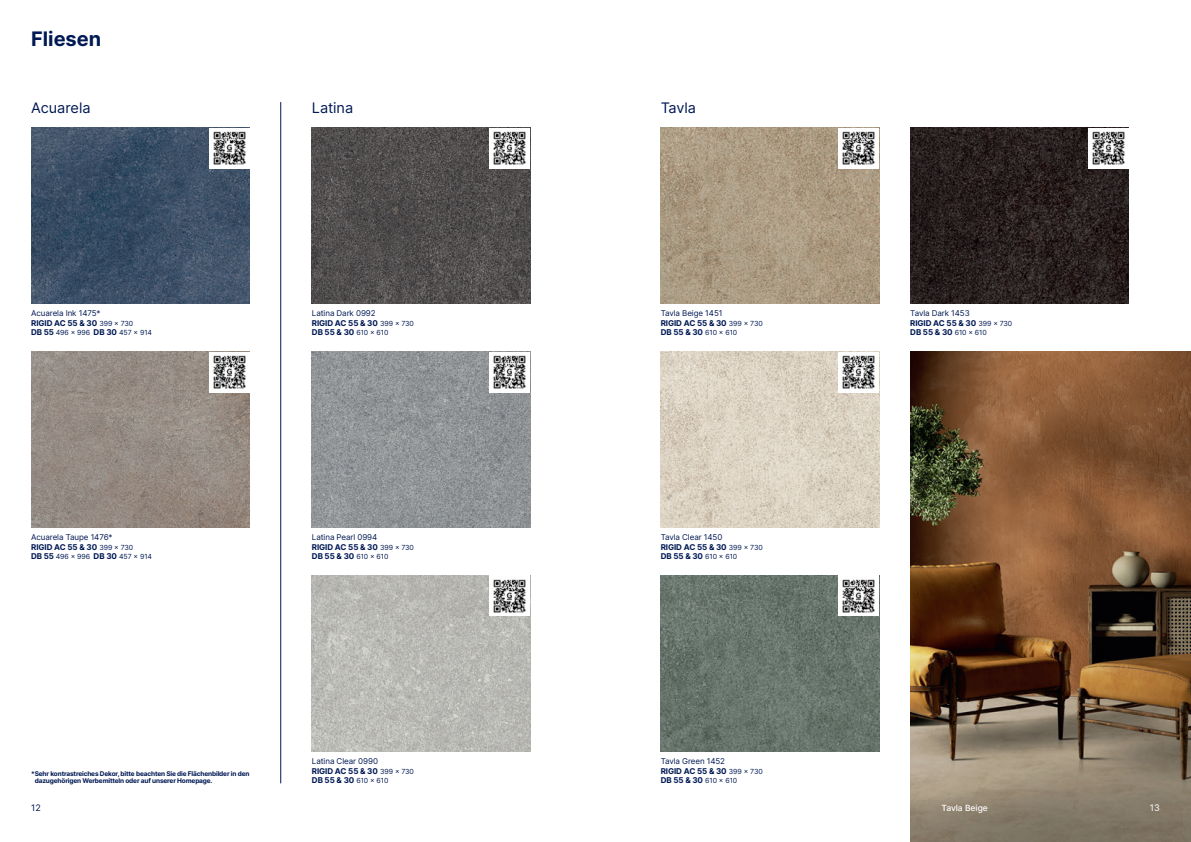
<style>
.page{position:relative;width:1191px;height:842px;background:#fff}
.page>*{position:absolute;margin:0;border:0;box-sizing:border-box;transform-origin:0 0}
.t1{font:700 20px "Inter";color:#001954}
.t2{font:14.5px "Inter";letter-spacing:-.005em;color:#001954}
.t3{font:9px "Inter";color:#001954}
.t4{font:9px "Inter";color:#fff}
.t5{font:500 8.5px "Inter";color:#fff}
.t6{font:700 8px/9.6px "Inter";letter-spacing:-.01em;color:#001954}
.t7{font:8px/9.6px "Inter";letter-spacing:-.01em;color:#001954}
.t8{font:7px "Inter";letter-spacing:-.01em;color:#001954}
.t9{font:700 6.5px/7.8px "Inter";letter-spacing:-.02em;color:#001954}
.s1{font-weight:700}
.s2{font-size:7px}
.s3{font-weight:700;font-size:8px}
.s4{font-weight:400}
.s5{font-weight:400;font-size:7px}
</style>
<div class="page">
<img style="left:312px;top:128px;width:218px;height:175px">
<img style="left:312px;top:351px;width:218px;height:176px">
<img style="left:312px;top:575px;width:218px;height:176px">
<img style="left:660px;top:128px;width:219px;height:175px">
<img style="left:660px;top:575px;width:219px;height:176px">
<img style="left:660px;top:351px;width:219px;height:176px">
<img style="left:910px;top:128px;width:218px;height:175px">
<hr style="left:280px;top:102px;width:1px;height:681px;background:#001954">
<img style="left:31px;top:128px;width:218px;height:175px">
<img style="left:31px;top:351px;width:218px;height:176px">
<img style="left:910px;top:351px;width:281px;height:491px">
<div style="left:209px;top:351px;width:40px;height:41px;background:#fff"></div>
<img style="left:213px;top:355px;width:33px;height:34px">
<div style="left:209px;top:128px;width:40px;height:40px;background:#fff"></div>
<img style="left:213px;top:131px;width:33px;height:34px">
<div style="left:489px;top:351px;width:41px;height:41px;background:#fff"></div>
<img style="left:493px;top:355px;width:33px;height:34px">
<div style="left:489px;top:128px;width:41px;height:40px;background:#fff"></div>
<img style="left:493px;top:131px;width:33px;height:34px">
<div style="left:489px;top:575px;width:41px;height:41px;background:#fff"></div>
<img style="left:493px;top:579px;width:33px;height:34px">
<div style="left:838px;top:128px;width:41px;height:40px;background:#fff"></div>
<img style="left:842px;top:131px;width:33px;height:34px">
<div style="left:1087px;top:128px;width:41px;height:40px;background:#fff"></div>
<img style="left:1092px;top:131px;width:33px;height:34px">
<div style="left:838px;top:575px;width:41px;height:41px;background:#fff"></div>
<img style="left:842px;top:579px;width:33px;height:34px">
<div style="left:838px;top:351px;width:41px;height:41px;background:#fff"></div>
<img style="left:842px;top:355px;width:33px;height:34px">
<h1 class="t1" style="left:31px;top:24px;width:72px">Fliesen</h1>
<h2 class="t2" style="left:31px;top:97px;width:61px">Acuarela</h2>
<h2 class="t2" style="left:312px;top:97px;width:43px">Latina</h2>
<h2 class="t2" style="left:660px;top:97px;width:37px">Tavla</h2>
<p class="t7" style="left:31px;top:308px;width:104px">Acuarela Ink 1475*<br><span class="s1">RIGID AC 55 &amp; 30</span> <span class="s2">399 x 730</span></p>
<p class="t8" style="left:31px;top:328px;width:122px"><span class="s3">DB 55</span> 496 x 996 <span class="s3">DB 30</span> 457 x 914</p>
<p class="t7" style="left:31px;top:532px;width:104px">Acuarela Taupe 1476*<br><span class="s1">RIGID AC 55 &amp; 30</span> <span class="s2">399 x 730</span></p>
<p class="t8" style="left:31px;top:552px;width:122px"><span class="s3">DB 55</span> 496 x 996 <span class="s3">DB 30</span> 457 x 914</p>
<p class="t6" style="left:312px;top:308px;width:104px"><span class="s4">Latina Dark 0992<br></span>RIGID AC 55 &amp; 30 <span class="s5">399 x 730<br></span>DB 55 &amp; 30 <span class="s5">610 x 610</span></p>
<p class="t6" style="left:660px;top:308px;width:104px"><span class="s4">Tavla Beige 1451<br></span>RIGID AC 55 &amp; 30 <span class="s5">399 x 730<br></span>DB 55 &amp; 30 <span class="s5">610 x 610</span></p>
<p class="t6" style="left:910px;top:308px;width:104px"><span class="s4">Tavla Dark 1453<br></span>RIGID AC 55 &amp; 30 <span class="s5">399 x 730<br></span>DB 55 &amp; 30 <span class="s5">610 x 610</span></p>
<p class="t6" style="left:312px;top:532px;width:104px"><span class="s4">Latina Pearl 0994<br></span>RIGID AC 55 &amp; 30 <span class="s5">399 x 730<br></span>DB 55 &amp; 30 <span class="s5">610 x 610</span></p>
<p class="t6" style="left:660px;top:532px;width:104px"><span class="s4">Tavla Clear 1450<br></span>RIGID AC 55 &amp; 30 <span class="s5">399 x 730<br></span>DB 55 &amp; 30 <span class="s5">610 x 610</span></p>
<p class="t9" style="left:35px;top:769px;width:216px;text-indent:-4px">*Sehr kontrastreiches Dekor, bitte beachten Sie die Flächenbilder in den dazugehörigen Werbemitteln oder auf unserer Homepage.</p>
<p class="t6" style="left:312px;top:756px;width:104px"><span class="s4">Latina Clear 0990<br></span>RIGID AC 55 &amp; 30 <span class="s5">399 x 730<br></span>DB 55 &amp; 30 <span class="s5">610 x 610</span></p>
<p class="t6" style="left:660px;top:756px;width:104px"><span class="s4">Tavla Green 1452<br></span>RIGID AC 55 &amp; 30 <span class="s5">399 x 730<br></span>DB 55 &amp; 30 <span class="s5">610 x 610</span></p>
<p class="t3" style="left:31px;top:801px;width:11px">12</p>
<p class="t5" style="left:941px;top:801px;width:48px">Tavla Beige</p>
<p class="t4" style="left:1149px;top:801px;width:11px">13</p>
</div>
